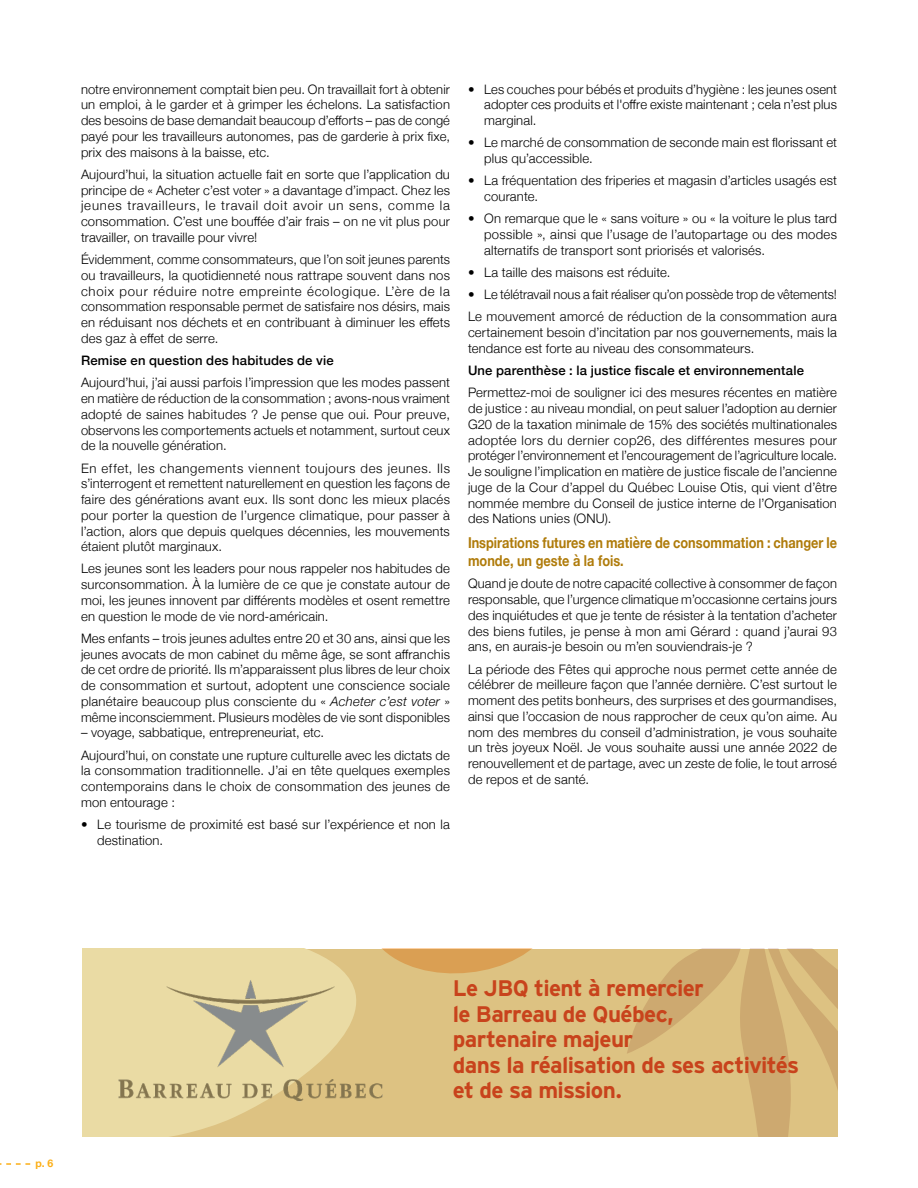
<style>
.page{position:relative;width:918px;height:1188px;background:#fff}
.page>*{position:absolute;margin:0;border:0;box-sizing:border-box;transform-origin:0 0}
.t1{font:700 22.5px/25.5px "Interstate";letter-spacing:-.03em;color:#c8431c}
.t2{font:700 15px/18px "Helvetica Neue";color:#af7b0a;scale:.85 1}
.t3{font:300 13.05px/15.8px "Helvetica Neue";letter-spacing:.015em;color:#000;text-align:justify}
.t4{font:500 13.05px "Helvetica Neue";letter-spacing:.015em;color:#000}
.t5{font:700 10.5px "Helvetica Neue";color:#fcaf17}
.s1{font-style:italic}
</style>
<div class="page">
<svg style="left:0;top:1163px;width:30px;height:2px"></svg>
<div style="left:83px;top:949px;width:755px;height:188px;background:#ddc282"></div>
<svg style="left:383px;top:949px;width:148px;height:24px"></svg>
<svg style="left:627px;top:949px;width:211px;height:188px"></svg>
<svg style="left:83px;top:949px;width:256px;height:188px;fill:#eadba4"></svg>
<img style="left:116px;top:968px;width:270px;height:146px">
<p class="t3" style="left:81px;top:80px;width:371px">notre environnement comptait bien peu. On travaillait fort à obtenir un emploi, à le garder et à grimper les échelons. La satisfaction des besoins de base demandait beaucoup d’efforts – pas de congé payé pour les travailleurs autonomes, pas de garderie à prix fixe, prix des maisons à la baisse, etc.</p>
<p class="t3" style="left:81px;top:165px;width:371px">Aujourd’hui, la situation actuelle fait en sorte que l’application du principe de « Acheter c’est voter » a davantage d’impact. Chez les jeunes travailleurs, le travail doit avoir un sens, comme la consommation. C’est une bouffée d’air frais – on ne vit plus pour travailler, on travaille pour vivre!</p>
<p class="t3" style="left:81px;top:251px;width:371px">Évidemment, comme consommateurs, que l’on soit jeunes parents ou travailleurs, la quotidienneté nous rattrape souvent dans nos choix pour réduire notre empreinte écologique. L’ère de la consommation responsable permet de satisfaire nos désirs, mais en réduisant nos déchets et en contribuant à diminuer les effets des gaz à effet de serre.</p>
<p class="t4" style="left:81px;top:350px;width:254px">Remise en question des habitudes de vie</p>
<p class="t3" style="left:81px;top:374px;width:371px">Aujourd’hui, j’ai aussi parfois l’impression que les modes passent en matière de réduction de la consommation ; avons-nous vraiment adopté de saines habitudes ? Je pense que oui. Pour preuve, observons les comportements actuels et notamment, surtout ceux de la nouvelle génération.</p>
<p class="t3" style="left:81px;top:459px;width:371px">En effet, les changements viennent toujours des jeunes. Ils s’interrogent et remettent naturellement en question les façons de faire des générations avant eux. Ils sont donc les mieux placés pour porter la question de l’urgence climatique, pour passer à l’action, alors que depuis quelques décennies, les mouvements étaient plutôt marginaux.</p>
<p class="t3" style="left:81px;top:560px;width:371px">Les jeunes sont les leaders pour nous rappeler nos habitudes de surconsommation. À la lumière de ce que je constate autour de moi, les jeunes innovent par différents modèles et osent remettre en question le mode de vie nord-américain.</p>
<p class="t3" style="left:81px;top:630px;width:371px">Mes enfants – trois jeunes adultes entre 20 et 30 ans, ainsi que les jeunes avocats de mon cabinet du même âge, se sont affranchis de cet ordre de priorité. Ils m’apparaissent plus libres de leur choix de consommation et surtout, adoptent une conscience sociale planétaire beaucoup plus consciente du « <span class="s1">Acheter c’est voter</span> » même inconsciemment. Plusieurs modèles de vie sont disponibles</p>
<p class="t3" style="left:81px;top:721px;width:370px;line-height:22.2px">– voyage, sabbatique, entrepreneuriat, etc.<br>Aujourd’hui, on constate une rupture culturelle avec les dictats de</p>
<p class="t3" style="left:81px;top:762px;width:370px">la consommation traditionnelle. J’ai en tête quelques exemples contemporains dans le choix de consommation des jeunes de mon entourage :</p>
<p class="t3" style="left:97px;top:816px;width:354px;text-indent:-16px">• Le tourisme de proximité est basé sur l’expérience et non la destination.</p>
<p class="t3" style="left:484px;top:80px;width:354px;text-indent:-16px">• Les couches pour bébés et produits d’hygiène : les jeunes osent adopter ces produits et l'offre existe maintenant ; cela n’est plus marginal.</p>
<p class="t3" style="left:484px;top:134px;width:354px;text-indent:-16px">• Le marché de consommation de seconde main est florissant et plus qu’accessible.</p>
<p class="t3" style="left:484px;top:172px;width:354px;text-indent:-16px">• La fréquentation des friperies et magasin d’articles usagés est courante.</p>
<p class="t3" style="left:484px;top:210px;width:354px;text-indent:-16px">• On remarque que le « sans voiture » ou « la voiture le plus tard possible », ainsi que l’usage de l’autopartage ou des modes alternatifs de transport sont priorisés et valorisés.</p>
<p class="t3" style="left:468px;top:264px;width:204px">• La taille des maisons est réduite.</p>
<p class="t3" style="left:468px;top:283px;width:370px;line-height:22.2px">• Le télétravail nous a fait réaliser qu’on possède trop de vêtements!<br>Le mouvement amorcé de réduction de la consommation aura</p>
<p class="t3" style="left:468px;top:324px;width:371px">certainement besoin d’incitation par nos gouvernements, mais la tendance est forte au niveau des consommateurs.</p>
<p class="t4" style="left:468px;top:360px;width:337px">Une parenthèse : la justice fiscale et environnementale</p>
<p class="t3" style="left:468px;top:384px;width:371px">Permettez-moi de souligner ici des mesures récentes en matière de justice : au niveau mondial, on peut saluer l’adoption au dernier G20 de la taxation minimale de 15% des sociétés multinationales adoptée lors du dernier cop26, des différentes mesures pour protéger l’environnement et l’encouragement de l’agriculture locale.<br>Je souligne l’implication en matière de justice fiscale de l’ancienne juge de la Cour d’appel du Québec Louise Otis, qui vient d’être nommée membre du Conseil de justice interne de l’Organisation des Nations unies (ONU).</p>
<p class="t2" style="left:468px;top:534px;width:436px">Inspirations futures en matière de consommation : changer le monde, un geste à la fois.</p>
<p class="t3" style="left:468px;top:575px;width:371px">Quand je doute de notre capacité collective à consommer de façon responsable, que l’urgence climatique m’occasionne certains jours des inquiétudes et que je tente de résister à la tentation d’acheter des biens futiles, je pense à mon ami Gérard : quand j’aurai 93 ans, en aurais-je besoin ou m’en souviendrais-je ?</p>
<p class="t3" style="left:468px;top:660px;width:371px">La période des Fêtes qui approche nous permet cette année de célébrer de meilleure façon que l’année dernière. C’est surtout le moment des petits bonheurs, des surprises et des gourmandises, ainsi que l’occasion de nous rapprocher de ceux qu’on aime. Au nom des membres du conseil d’administration, je vous souhaite un très joyeux Noël. Je vous souhaite aussi une année 2022 de renouvellement et de partage, avec un zeste de folie, le tout arrosé de repos et de santé.</p>
<p class="t5" style="left:36px;top:1155px;width:19px">p. 6</p>
<h1 class="t1" style="left:453px;top:976px;width:348px">Le JBQ tient à remercier<br>le Barreau de Québec,<br>partenaire majeur<br>dans la réalisation de ses activités et de sa mission.</h1>
</div>
